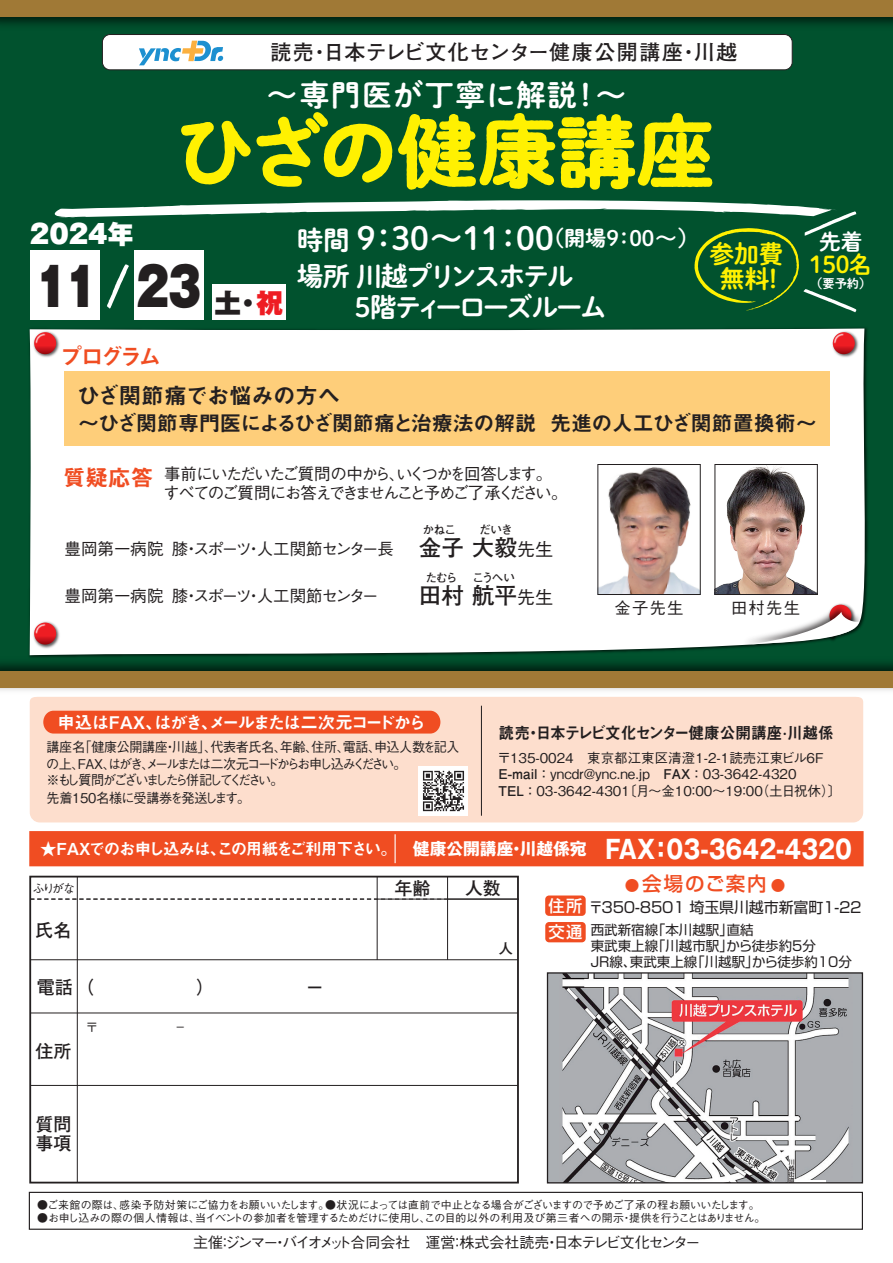
<style>
.page{position:relative;width:893px;height:1263px;background:#fff}
.page>*{position:absolute;margin:0;border:0;box-sizing:border-box;transform-origin:0 0}
.t1{font:78px "P Shuei NM Go Std N B";letter-spacing:.005em;color:#fff101}
.t2{font:900 51.45px "Gothic MB101 Pro";color:#231f20;scale:.85 1}
.t3{font:31.65px "P Shuei NM Go Std N B";color:#fff}
.t4{font:29.7px "P Shuei NM Go Std N B";letter-spacing:.05em;color:#fff}
.t5{font:26.55px/31.5px "P Shuei NM Go Std N B";letter-spacing:-.105em;color:#fff}
.t6{font:900 26.55px "Gothic MB101 Pro";color:#231f20}
.t7{font:700 25.65px "Gothic MB101 Pro";color:#fff;scale:.87 1}
.t8{font:900 25.65px "Gothic MB101 Pro";color:#fff}
.t9{font:24.75px/25.8px "P Shuei NM Go Std N B";color:#fff101;text-align:center}
.t10{font:23.1px "P Shuei NM Go Std N B";color:#fff101}
.t11{font:700 22.65px "Futo Go B101 Pro";color:#231f20}
.t12{font:22.5px "Midashi Go Pro MB31";letter-spacing:-.015em;color:#231f20}
.t13{font:22.5px "Midashi Go Pro MB31";letter-spacing:-.05em;color:#f04d22}
.t14{font:21.75px "P Shuei NM Go Std N B";color:#fff}
.t15{font:21px "Midashi Go Pro MB31";letter-spacing:-.03em;color:#231f20}
.t16{font:700 21px "Futo Go B101 Pro";letter-spacing:.03em;color:#231f20}
.t17{font:500 19.5px "Shin Go Pro";letter-spacing:.1em;color:#f04d22}
.t18{font:700 18px/19.5px "Futo Go B101 Pro";color:#231f20}
.t19{font:17.4px "Midashi Go Pro MB31";letter-spacing:-.085em;color:#fff}
.t20{font:500 16.5px/19.8px "Gothic BBB Pro";letter-spacing:-.105em;color:#231f20}
.t21{font:500 16.5px "Gothic BBB Pro";color:#231f20}
.t22{font:16.5px "Midashi Go Pro MB31";letter-spacing:-.075em;color:#fff}
.t23{font:16.5px "Midashi Go Pro MB31";letter-spacing:-.05em;color:#231f20;scale:.95 1}
.t24{font:500 16.35px "Gothic BBB Pro";letter-spacing:.075em;color:#231f20}
.t25{font:500 16.2px "Shin Go Pro";color:#fff}
.t26{font:500 15px "Gothic BBB Pro";letter-spacing:-.085em;color:#231f20}
.t27{font:15px "Shin Go Pro";letter-spacing:-.01em;color:#231f20}
.t28{font:700 14.4px "Futo Go B101 Pro";color:#231f20}
.t29{font:500 13.5px/17px "Gothic BBB Pro";letter-spacing:-.105em;color:#231f20}
.t30{font:500 13.5px/16.5px "Gothic BBB Pro";color:#231f20}
.t31{font:13.5px/16.2px "Shin Go Pro";color:#231f20}
.t32{font:12.3px "P Shuei NM Go Std N B";color:#fff}
.t33{font:500 12.3px "Gothic BBB Pro";color:#231f20}
.t34{font:700 11.7px "Futo Go B101 Pro";letter-spacing:-.095em;color:#231f20}
.t35{font:500 10.95px "Gothic BBB Pro";letter-spacing:-.025em;color:#231f20}
.s1{color:#ee1d23}
.s2{font-size:26.55px}
.s3{font-size:21px}
.s4{font-family:"Futo Go B101 Pro";font-weight:700;font-size:22.65px}
.s5{font-size:18.15px}
.s6{font-family:"Gothic BBB Pro";font-weight:500;font-size:18.15px}
.s7{font-family:"Gothic BBB Pro";font-weight:500;font-size:13.5px}
.s8{font-family:"Futo Go B101 Pro";font-weight:700}
.s9{font-family:"Gothic MB101 Pro";font-weight:700;font-size:16.8px}
.s10{font-size:14.7px}
.s11{font-weight:500;font-size:16.2px;color:#fff}
</style>
<div class="page">
<div style="left:30px;top:697px;width:833px;height:125px;background:#fddecd"></div>
<div style="left:29px;top:831px;width:835px;height:35px;background:#f04d22;border:2px solid #f04d22"></div>
<div style="left:0;top:0;width:893px;height:674px;background:#01522e"></div>
<div style="left:0;top:671px;width:893px;height:17px;background:#a07936"></div>
<img style="left:0;top:16px;width:893px;height:9px">
<div style="left:0;top:0;width:893px;height:16px;background:#a07936"></div>
<svg style="left:395px;top:834px;width:1px;height:29px"></svg>
<div style="left:30px;top:328px;width:838px;height:327px;background:#fff"></div>
<img style="left:29px;top:328px;width:70px;height:69px">
<img style="left:780px;top:312px;width:88px;height:85px">
<img style="left:0;top:570px;width:99px;height:101px">
<img style="left:777px;top:573px;width:116px;height:118px">
<img style="left:738px;top:601px;width:127px;height:49px">
<svg style="left:749px;top:612px;width:110px;height:33px;background:#c3c9c4"></svg>
<img style="left:600px;top:466px;width:98px;height:127px">
<div style="left:598px;top:464px;width:102px;height:131px;border:1px solid #231f20"></div>
<img style="left:717px;top:466px;width:98px;height:127px">
<div style="left:715px;top:464px;width:102px;height:131px;border:1px solid #231f20"></div>
<div style="left:549px;top:973px;width:314px;height:209px;background:#abafb3"></div>
<img style="left:562px;top:974px;width:287px;height:207px">
<div style="left:547px;top:972px;width:316px;height:211px;border:1px solid #231f20"></div>
<div style="left:43px;top:711px;width:397px;height:22px;background:#f04d22;border-radius:11px"></div>
<hr style="left:481px;top:706px;width:1px;height:110px;background:#231f20">
<div style="left:64px;top:371px;width:766px;height:75px;background:#fece7a"></div>
<div style="left:102px;top:35px;width:690px;height:35px;background:#fff;border-radius:8px"></div>
<div style="left:30px;top:250px;width:70px;height:70px;background:#fff"></div>
<div style="left:134px;top:250px;width:70px;height:70px;background:#fff"></div>
<svg style="left:54px;top:200px;width:803px;height:112px"></svg>
<div style="left:545px;top:895px;width:41px;height:21px;background:#f04d22;border-radius:4px"></div>
<div style="left:545px;top:922px;width:41px;height:20px;background:#f04d22;border-radius:4px"></div>
<div style="left:29px;top:1192px;width:834px;height:38px;border:1px solid #231f20"></div>
<div style="left:29px;top:876px;width:490px;height:307px;border:2px solid #231f20"></div>
<hr style="left:77px;top:876px;width:1px;height:306px;background:#231f20">
<hr style="left:447px;top:876px;width:1px;height:84px;background:#231f20">
<hr style="left:377px;top:876px;width:1px;height:84px;background:#231f20">
<svg style="left:30px;top:899px;width:417px;height:1px"></svg>
<hr style="left:377px;top:898px;width:142px;height:1px;background:#231f20">
<hr style="left:30px;top:1085px;width:488px;height:1px;background:#231f20">
<hr style="left:30px;top:1012px;width:488px;height:1px;background:#231f20">
<hr style="left:30px;top:959px;width:488px;height:1px;background:#231f20">
<div style="left:212px;top:284px;width:74px;height:36px;background:#fff"></div>
<img style="left:419px;top:766px;width:49px;height:50px">
<svg style="left:139px;top:16px;width:605px;height:174px"></svg>
<h3 class="t16" style="left:270px;top:36px;width:469px">読売・日本テレビ文化センター健康公開講座・川越</h3>
<h3 class="t4" style="left:267px;top:73px;width:360px">～専門医が丁寧に解説！～</h3>
<h1 class="t1" style="left:175px;top:94px;width:541px">ひざの健康講座</h1>
<h3 class="t8" style="left:30px;top:212px;width:105px">2024年</h3>
<h2 class="t2" style="left:36px;top:244px;width:196px">11 23</h2>
<h3 class="t13" style="left:60px;top:339px;width:103px">プログラム</h3>
<h3 class="t6" style="left:215px;top:280px;width:70px">土・<span class="s1">祝</span></h3>
<h3 class="t3" style="left:297px;top:215px;width:404px"><span class="s2">時間</span> 9：30～11：00<span class="s3">（開場9：00～）</span></h3>
<h3 class="t5" style="left:297px;top:259px;width:311px">場所 川越プリンスホテル　　 5階ティーローズルーム</h3>
<h3 class="t9" style="left:709px;top:240px;width:78px">参加費無料！</h3>
<h3 class="t14" style="left:819px;top:226px;width:45px">先着</h3>
<h3 class="t10" style="left:809px;top:247px;width:64px">150名</h3>
<p class="t32" style="left:810px;top:274px;width:63px">（要予約）</p>
<h3 class="t12" style="left:78px;top:377px;width:264px">ひざ関節痛でお悩みの方へ</h3>
<h3 class="t15" style="left:78px;top:406px;width:740px">～ひざ関節専門医によるひざ関節痛と治療法の解説 先進の人工ひざ関節置換術～</h3>
<h3 class="t13" style="left:63px;top:460px;width:91px">質疑応答</h3>
<h3 class="t20" style="left:163px;top:461px;width:406px">事前にいただいたご質問の中から、いくつかを回答します。すべてのご質問にお答えできませんこと予めご了承ください。</h3>
<p class="t34" style="left:422px;top:520px;width:92px">かねこ　　だいき</p>
<h3 class="t21" style="left:65px;top:535px;width:490px">豊岡第一病院膝・スポーツ・人工関節センター長 <span class="s4">金子 大毅</span><span class="s5">先生</span></h3>
<p class="t34" style="left:425px;top:568px;width:91px">たむら　 こうへい</p>
<h3 class="t21" style="left:65px;top:583px;width:316px">豊岡第一病院膝・スポーツ・人工関節センター</h3>
<h3 class="t11" style="left:419px;top:578px;width:136px">田村 航平<span class="s6">先生</span></h3>
<h3 class="t24" style="left:615px;top:594px;width:70px">金子先生</h3>
<h3 class="t24" style="left:731px;top:594px;width:70px">田村先生</h3>
<h3 class="t19" style="left:58px;top:709px;width:370px">申込はFAX、はがき、メールまたは二次元コードから</h3>
<p class="t29" style="left:46px;top:736px;width:415px">講座名「健康公開講座・川越」、代表者氏名、年齢、住所、電話、申込人数を記入の上、FAX、はがき、メールまたは二次元コードからお申し込みください。<br>※もし質問がございましたら併記してください。<br>先着150名様に受講券を発送します。</p>
<h3 class="t23" style="left:499px;top:719px;width:354px">読売・日本テレビ文化センター健康公開講座<span class="s7">・</span>川越係</h3>
<p class="t30" style="left:498px;top:748px;width:345px">〒135-0024　東京都江東区清澄1-2-1読売江東ビル6F<br><span class="s8">E-mail ：</span>yncdr@ync.ne.jp　<span class="s8">FAX ：</span>03-3642-4320<br><span class="s8">TEL ：</span>03-3642-4301〔月～金10：00～19：00（土日祝休）〕</p>
<h3 class="t22" style="left:40px;top:836px;width:548px">★FAXでのお申し込みは、この用紙をご利用下さい。 <span class="s9">健康公開講座・川越係宛</span></h3>
<h3 class="t7" style="left:605px;top:828px;width:285px">FAX：03-3642-4320</h3>
<p class="t33" style="left:32px;top:879px;width:45px">ふりがな</p>
<h3 class="t18" style="left:36px;top:918px;width:38px">氏名</h3>
<h3 class="t18" style="left:36px;top:1039px;width:38px">住所</h3>
<h3 class="t18" style="left:36px;top:1112px;width:38px">質問事項</h3>
<h3 class="t18" style="left:394px;top:876px;width:38px">年齢</h3>
<h3 class="t18" style="left:465px;top:876px;width:38px">人数</h3>
<h3 class="t28" style="left:498px;top:937px;width:16px">人</h3>
<h3 class="t17" style="left:625px;top:868px;width:162px"><span class="s10">●</span>会場のご案内 <span class="s10">●</span></h3>
<h3 class="t27" style="left:549px;top:895px;width:315px"><span class="s11">住所</span>〒350-8501 埼玉県川越市新富町1-22</h3>
<h3 class="t25" style="left:549px;top:919px;width:35px">交通</h3>
<p class="t31" style="left:591px;top:920px;width:263px">西武新宿線「本川越駅」直結<br>東武東上線「川越市駅」から徒歩約5分<br>JR線、東武東上線「川越駅」から徒歩約10分</p>
<p class="t35" style="left:37px;top:1196px;width:724px">●ご来館の際は、感染予防対策にご協力をお願いいたします。●状況によっては直前で中止となる場合がございますので予めご了承の程お願いいたします。</p>
<p class="t35" style="left:37px;top:1209px;width:730px">●お申し込みの際の個人情報は、当イベントの参加者を管理するためだけに使用し、この目的以外の利用及び第三者への開示・提供を行うことはありません。</p>
<h3 class="t26" style="left:193px;top:1231px;width:509px">主催：ジンマー・バイオメット合同会社　運営：株式会社読売・日本テレビ文化センター</h3>
</div>
